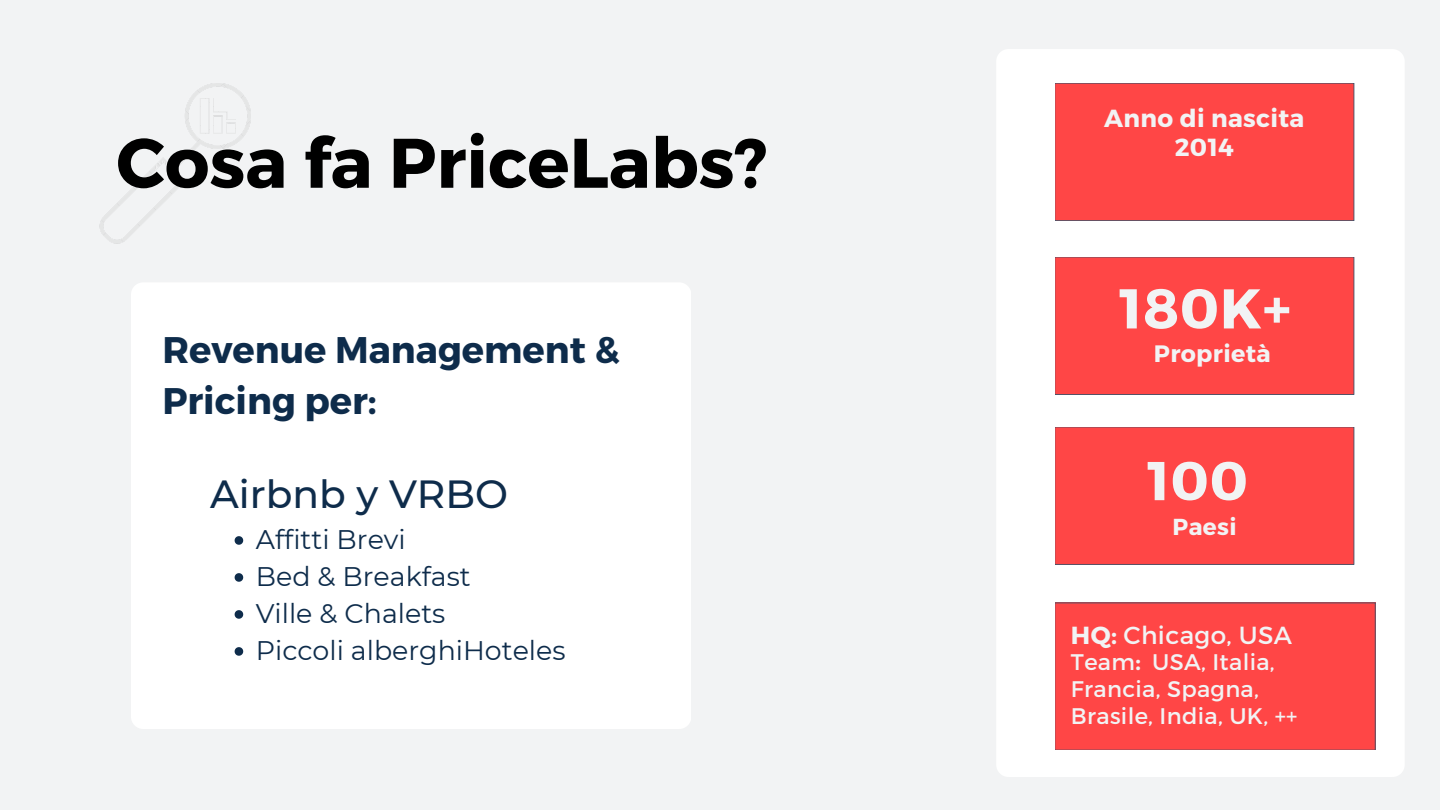
<style>
.page{position:relative;width:1440px;height:810px;background:#f2f3f4}
.page>*{position:absolute;margin:0;border:0;box-sizing:border-box;transform-origin:0 0}
.t1{font:700 70px "Montserrat";color:#000}
.t2{font:700 55.9px "Montserrat";color:#f2f3f4}
.t3{font:700 54.5px "Montserrat";color:#f2f3f4}
.t4{font:500 39.2px "Montserrat";color:#0e2c4b}
.t5{font:700 37px/51.8px "Montserrat";color:#0e2c4b}
.t6{font:26.9px/37px "Montserrat";color:#0e2c4b}
.t7{font:700 24.7px/29.2px "Montserrat";letter-spacing:.015em;color:#f2f3f4;text-align:center}
.t8{font:24.7px "Montserrat";letter-spacing:.015em;color:#f2f3f4}
.t9{font:700 23.7px "Montserrat";letter-spacing:.015em;color:#f2f3f4}
.t10{font:700 23.1px "Montserrat";letter-spacing:.015em;color:#f2f3f4}
.t11{font:22.6px/26.5px "Montserrat";letter-spacing:.015em;color:#f2f3f4}
.s1{font-weight:700}
</style>
<div class="page">
<div style="left:131px;top:282px;width:560px;height:447px;background:#fff;border-radius:12px"></div>
<div style="left:996px;top:49px;width:409px;height:728px;background:#fff;border-radius:12px"></div>
<img style="left:99px;top:83px;width:152px;height:161px">
<div style="left:1055px;top:83px;width:299px;height:137px;background:#ff4646"></div>
<div style="left:1055px;top:603px;width:321px;height:147px;background:#ff4646"></div>
<div style="left:1055px;top:427px;width:299px;height:137px;background:#ff4646"></div>
<div style="left:1055px;top:257px;width:299px;height:137px;background:#ff4646"></div>
<svg style="left:235px;top:536px;width:8px;height:9px"></svg>
<svg style="left:235px;top:573px;width:8px;height:9px"></svg>
<svg style="left:235px;top:610px;width:8px;height:9px"></svg>
<svg style="left:235px;top:647px;width:8px;height:9px"></svg>
<h1 class="t1" style="left:116px;top:117px;width:653px">Cosa fa PriceLabs?</h1>
<h3 class="t5" style="left:162px;top:322px;width:459px">Revenue Management &amp;<br>Pricing per:</h3>
<h3 class="t4" style="left:210px;top:470px;width:299px">Airbnb y VRBO</h3>
<p class="t6" style="left:256px;top:521px;width:311px">Affitti Brevi<br>Bed &amp; Breakfast<br>Ville &amp; Chalets<br>Piccoli alberghiHoteles</p>
<p class="t7" style="left:1104px;top:102px;width:202px">Anno di nascita<br>2014</p>
<h2 class="t2" style="left:1119px;top:272px;width:173px">180K+</h2>
<p class="t9" style="left:1154px;top:338px;width:118px">Proprietà</p>
<h3 class="t3" style="left:1147px;top:445px;width:102px">100</h3>
<p class="t10" style="left:1173px;top:511px;width:65px">Paesi</p>
<p class="t8" style="left:1071px;top:619px;width:223px"><span class="s1">HQ:</span> Chicago, USA</p>
<p class="t11" style="left:1071px;top:648px;width:228px">Team<span class="s1">:</span> USA, Italia,<br>Francia, Spagna,<br>Brasile, India, UK, ++</p>
</div>
